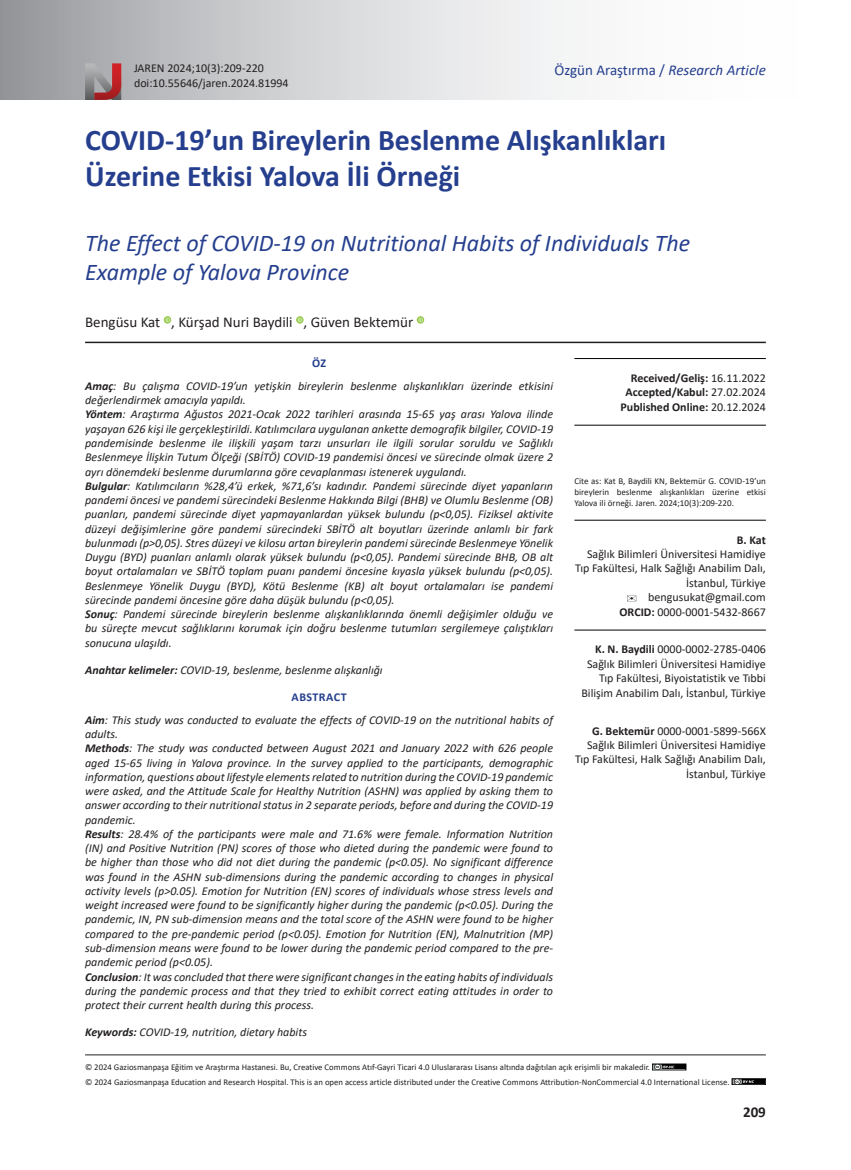
<style>
.page{position:relative;width:851px;height:1170px;background:#fff}
.page>*{position:absolute;margin:0;border:0;box-sizing:border-box;transform-origin:0 0}
.Makale_Başlık_1{font:700 30px/36px "Calibri";color:#253f8e}
.Makale_Başlık_2{font:italic 24px/28.8px "Calibri";color:#253f8e}
.Yazarlar{font:15px "Calibri";color:#231f20}
.t1{font:15px "Calibri";color:#253f8e}
.t2{font:700 15px "Calibri";color:#231f20}
.Öz{font:italic 12px/14.2px "Calibri";color:#231f20;text-align:justify}
.Title_Page_Sag_Taraf{font:12px/14.4px "Calibri";color:#231f20;text-align:right}
.Title_Page_Sag_Taraf-2{font:700 12px "Calibri";color:#231f20}
.Anahtar_kelimeler{font:italic 12px "Calibri";color:#231f20}
.Keywords_tek_sütun{font:italic 12px "Calibri";color:#231f20}
.Öz_başlık{font:700 12px "Calibri";letter-spacing:.04em;color:#253f8e}
.Title_Page_Sag_Taraf-3{font:9px/10.8px "Calibri";color:#231f20;text-align:justify}
.t3{font:8.7px/14.7px "Calibri";color:#231f20}
.s1{font-style:italic}
.s2{font-weight:700}
.s3{font-weight:400}
</style>
<div class="page">
<svg style="left:1px;top:0;width:571px;height:100px"></svg>
<hr style="left:0;top:0;width:1px;height:100px;background:#909295">
<svg style="left:85px;top:63px;width:36px;height:37px"></svg>
<hr style="left:85px;top:1054px;width:680px;height:1px;background:#231f20">
<div style="left:652px;top:1063px;width:34px;height:7px;border:1px solid #000001"></div>
<div style="left:653px;top:1064px;width:32px;height:5px;background:#000001"></div>
<svg style="left:653px;top:1064px;width:21px;height:5px"></svg>
<div style="left:731px;top:1078px;width:34px;height:6px;border:1px solid #000001"></div>
<hr style="left:732px;top:1079px;width:33px;height:4px;background:#000001">
<svg style="left:732px;top:1079px;width:21px;height:4px"></svg>
<hr style="left:85px;top:341px;width:680px;height:2px;background:#231f20">
<svg style="left:164px;top:316px;width:7px;height:7px"></svg>
<svg style="left:166px;top:317px;width:4px;height:4px"></svg>
<svg style="left:296px;top:316px;width:7px;height:7px"></svg>
<svg style="left:298px;top:317px;width:4px;height:4px"></svg>
<svg style="left:416px;top:316px;width:8px;height:7px"></svg>
<svg style="left:418px;top:317px;width:5px;height:4px"></svg>
<hr style="left:574px;top:358px;width:191px;height:1px;background:#000">
<hr style="left:574px;top:425px;width:191px;height:1px;background:#000">
<hr style="left:574px;top:520px;width:191px;height:1px;background:#000">
<hr style="left:574px;top:629px;width:191px;height:1px;background:#000">
<svg style="left:627px;top:595px;width:9px;height:6px"></svg>
<p class="Title_Page_Sag_Taraf" style="left:134px;top:61px;width:156px;text-align:left">JAREN 2024;10(3):209-220 doi:10.55646/jaren.2024.81994</p>
<p class="t1" style="left:554px;top:59px;width:213px">Özgün Araştırma / <span class="s1">Research Article</span></p>
<p class="Makale_Başlık_1" style="left:85px;top:122px;width:582px">COVID-19’un Bireylerin Beslenme Alışkanlıkları<br>Üzerine Etkisi Yalova İli Örneği</p>
<p class="Makale_Başlık_2" style="left:85px;top:227px;width:606px">The Effect of COVID-19 on Nutritional Habits of Individuals The<br>Example of Yalova Province</p>
<p class="Yazarlar" style="left:85px;top:311px;width:330px">Bengüsu Kat , Kürşad Nuri Baydili , Güven Bektemür</p>
<p class="Öz_başlık" style="left:312px;top:354px;width:16px">ÖZ</p>
<p class="Öz" style="left:85px;top:378px;width:469px"><span class="s2">Amaç</span>: Bu çalışma COVID-19’un yetişkin bireylerin beslenme alışkanlıkları üzerinde etkisini değerlendirmek amacıyla yapıldı.</p>
<p class="Öz" style="left:85px;top:407px;width:469px"><span class="s2">Yöntem</span>: Araştırma Ağustos 2021-Ocak 2022 tarihleri arasında 15-65 yaş arası Yalova ilinde yaşayan 626 kişi ile gerçekleştirildi. Katılımcılara uygulanan ankette demografik bilgiler, COVID-19 pandemisinde beslenme ile ilişkili yaşam tarzı unsurları ile ilgili sorular soruldu ve Sağlıklı Beslenmeye İlişkin Tutum Ölçeği (SBİTÖ) COVID-19 pandemisi öncesi ve sürecinde olmak üzere 2 ayrı dönemdeki beslenme durumlarına göre cevaplanması istenerek uygulandı.</p>
<p class="Öz" style="left:85px;top:478px;width:469px"><span class="s2">Bulgular</span>: Katılımcıların %28,4’ü erkek, %71,6’sı kadındır. Pandemi sürecinde diyet yapanların pandemi öncesi ve pandemi sürecindeki Beslenme Hakkında Bilgi (BHB) ve Olumlu Beslenme (OB) puanları, pandemi sürecinde diyet yapmayanlardan yüksek bulundu (p&lt;0,05). Fiziksel aktivite düzeyi değişimlerine göre pandemi sürecindeki SBİTÖ alt boyutları üzerinde anlamlı bir fark bulunmadı (p&gt;0,05). Stres düzeyi ve kilosu artan bireylerin pandemi sürecinde Beslenmeye Yönelik Duygu (BYD) puanları anlamlı olarak yüksek bulundu (p&lt;0,05). Pandemi sürecinde BHB, OB alt boyut ortalamaları ve SBİTÖ toplam puanı pandemi öncesine kıyasla yüksek bulundu (p&lt;0,05).<br>Beslenmeye Yönelik Duygu (BYD), Kötü Beslenme (KB) alt boyut ortalamaları ise pandemi sürecinde pandemi öncesine göre daha düşük bulundu (p&lt;0,05).</p>
<p class="Öz" style="left:85px;top:606px;width:469px"><span class="s2">Sonuç</span>: Pandemi sürecinde bireylerin beslenme alışkanlıklarında önemli değişimler olduğu ve bu süreçte mevcut sağlıklarını korumak için doğru beslenme tutumları sergilemeye çalıştıkları sonucuna ulaşıldı.</p>
<p class="Anahtar_kelimeler" style="left:85px;top:661px;width:299px"><span class="s2">Anahtar kelimeler:</span> COVID-19, beslenme, beslenme alışkanlığı</p>
<p class="Öz_başlık" style="left:291px;top:688px;width:57px">ABSTRACT</p>
<p class="Öz" style="left:85px;top:712px;width:469px"><span class="s2">Aim</span>: This study was conducted to evaluate the effects of COVID-19 on the nutritional habits of adults.</p>
<p class="Öz" style="left:85px;top:740px;width:469px"><span class="s2">Methods</span>: The study was conducted between August 2021 and January 2022 with 626 people aged 15-65 living in Yalova province. In the survey applied to the participants, demographic information, questions about lifestyle elements related to nutrition during the COVID-19 pandemic were asked, and the Attitude Scale for Healthy Nutrition (ASHN) was applied by asking them to answer according to their nutritional status in 2 separate periods, before and during the COVID-19 pandemic.</p>
<p class="Öz" style="left:85px;top:826px;width:469px"><span class="s2">Results</span>: 28.4% of the participants were male and 71.6% were female. Information Nutrition (IN) and Positive Nutrition (PN) scores of those who dieted during the pandemic were found to be higher than those who did not diet during the pandemic (p&lt;0.05). No significant difference was found in the ASHN sub-dimensions during the pandemic according to changes in physical activity levels (p&gt;0.05). Emotion for Nutrition (EN) scores of individuals whose stress levels and weight increased were found to be significantly higher during the pandemic (p&lt;0.05). During the pandemic, IN, PN sub-dimension means and the total score of the ASHN were found to be higher compared to the pre-pandemic period (p&lt;0.05). Emotion for Nutrition (EN), Malnutrition (MP) sub-dimension means were found to be lower during the pandemic period compared to the pre&shy;pandemic period (p&lt;0.05).</p>
<p class="Öz" style="left:85px;top:968px;width:469px"><span class="s2">Conclusion</span>: It was concluded that there were significant changes in the eating habits of individuals during the pandemic process and that they tried to exhibit correct eating attitudes in order to protect their current health during this process.</p>
<p class="Keywords_tek_sütun" style="left:85px;top:1023px;width:223px"><span class="s2">Keywords:</span> COVID-19, nutrition, dietary habits</p>
<p class="Title_Page_Sag_Taraf-2" style="left:630px;top:369px;width:136px">Received/Geliş: <span class="s3">16.11.2022</span></p>
<p class="Title_Page_Sag_Taraf-2" style="left:625px;top:384px;width:142px">Accepted/Kabul: <span class="s3">27.02.2024</span></p>
<p class="Title_Page_Sag_Taraf-2" style="left:620px;top:398px;width:147px">Published Online: <span class="s3">20.12.2024</span></p>
<p class="Title_Page_Sag_Taraf-3" style="left:574px;top:475px;width:193px">Cite as: Kat B, Baydili KN, Bektemür G. COVID-19’un bireylerin beslenme alışkanlıkları üzerine etkisi Yalova ili örneği. Jaren. 2024;10(3):209-220.</p>
<p class="Title_Page_Sag_Taraf-2" style="left:736px;top:531px;width:31px">B. Kat</p>
<p class="Title_Page_Sag_Taraf" style="left:575px;top:546px;width:192px">Sağlık Bilimleri Üniversitesi Hamidiye<br>Tıp Fakültesi, Halk Sağlığı Anabilim Dalı,<br>İstanbul, Türkiye</p>
<p class="Title_Page_Sag_Taraf" style="left:648px;top:589px;width:119px">bengusukat@gmail.com</p>
<p class="Title_Page_Sag_Taraf" style="left:619px;top:604px;width:148px"><span class="s2">ORCID:</span> 0000-0001-5432-8667</p>
<p class="Title_Page_Sag_Taraf" style="left:595px;top:642px;width:172px"><span class="s2">K. N. Baydili</span> 0000-0002-2785-0406</p>
<p class="Title_Page_Sag_Taraf" style="left:581px;top:656px;width:186px">Sağlık Bilimleri Üniversitesi Hamidiye<br>Tıp Fakültesi, Biyoistatistik ve Tıbbi<br>Bilişim Anabilim Dalı, İstanbul, Türkiye</p>
<p class="Title_Page_Sag_Taraf" style="left:592px;top:723px;width:175px"><span class="s2">G. Bektemür</span> 0000-0001-5899-566X</p>
<p class="Title_Page_Sag_Taraf" style="left:575px;top:737px;width:192px">Sağlık Bilimleri Üniversitesi Hamidiye<br>Tıp Fakültesi, Halk Sağlığı Anabilim Dalı,<br>İstanbul, Türkiye</p>
<p class="t3" style="left:85px;top:1059px;width:646px">© 2024 Gaziosmanpaşa Eğitim ve Araştırma Hastanesi. Bu, Creative Commons Atıf-Gayri Ticari 4.0 Uluslararası Lisansı altında dağıtılan açık erişimli bir makaledir.<br>© 2024 Gaziosmanpaşa Education and Research Hospital. This is an open access article distributed under the Creative Commons Attribution-NonCommercial 4.0 International License.</p>
<p class="t2" style="left:743px;top:1101px;width:24px">209</p>
</div>
